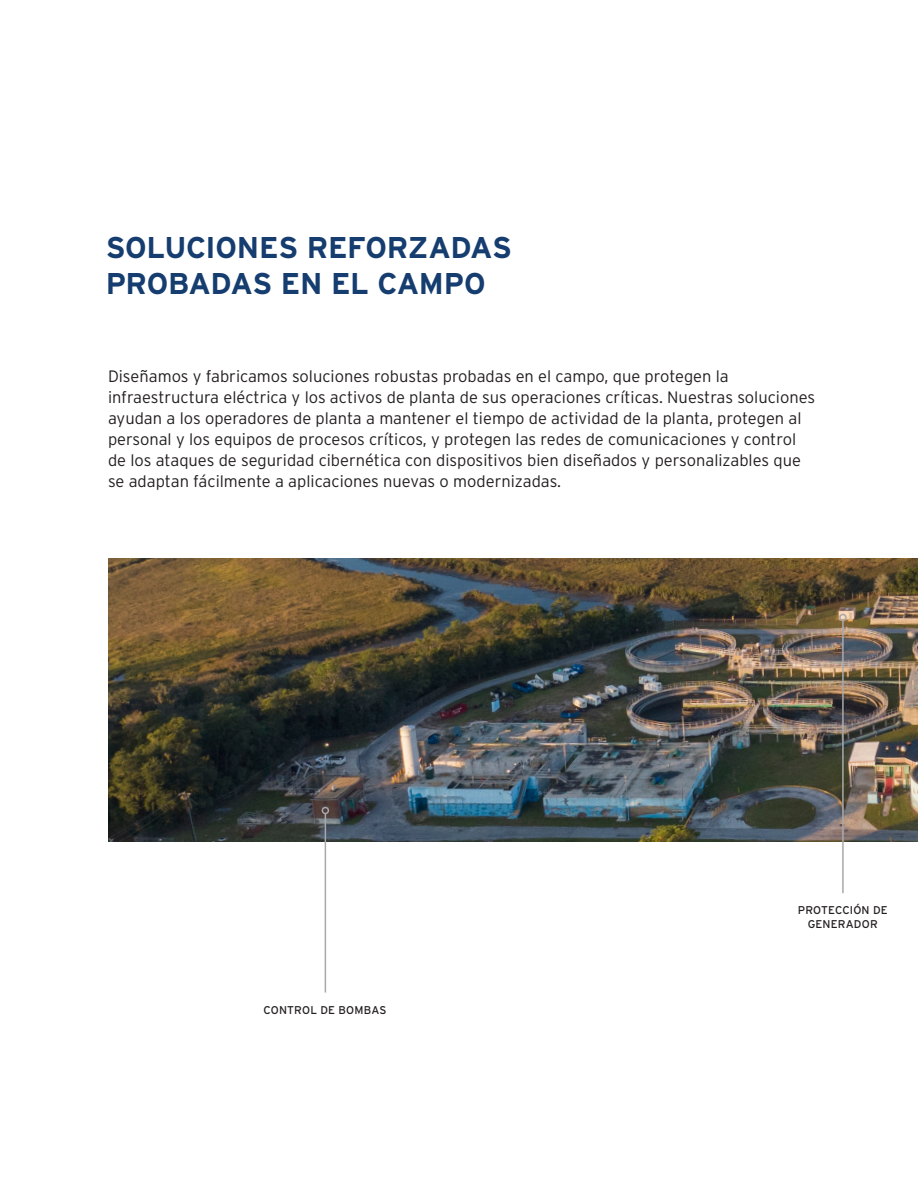
<style>
.page{position:relative;width:918px;height:1188px;background:#fff}
.page>*{position:absolute;margin:0;border:0;box-sizing:border-box;transform-origin:0 0}
.t1{font:700 30px/36px "Interstate Poly";letter-spacing:-.015em;color:#163d6f}
.BODY_COPY{font:300 16.5px/21px "Interstate Poly";color:#231f20}
.Table_Heading{font:11.25px/13.5px "Interstate Poly";letter-spacing:.015em;color:#231f20;text-align:center}
</style>
<div class="page">
<img style="left:108px;top:558px;width:810px;height:284px">
<hr style="left:842px;top:620px;width:2px;height:273px;background:#a8a9ad">
<div style="left:839px;top:614px;width:8px;height:7px;border:2px solid #a8a9ad;border-radius:50%"></div>
<hr style="left:325px;top:814px;width:1px;height:179px;background:#a8a9ad">
<div style="left:322px;top:807px;width:7px;height:7px;border:2px solid #a8a9ad;border-radius:50%"></div>
<p class="t1" style="left:106px;top:228px;width:408px">SOLUCIONES REFORZADAS<br>PROBADAS EN EL CAMPO</p>
<p class="BODY_COPY" style="left:108px;top:365px;width:709px">Diseñamos y fabricamos soluciones robustas probadas en el campo, que protegen la infraestructura eléctrica y los activos de planta de sus operaciones críticas. Nuestras soluciones ayudan a los operadores de planta a mantener el tiempo de actividad de la planta, protegen al personal y los equipos de procesos críticos, y protegen las redes de comunicaciones y control de los ataques de seguridad cibernética con dispositivos bien diseñados y personalizables que se adaptan fácilmente a aplicaciones nuevas o modernizadas.</p>
<p class="Table_Heading" style="left:263px;top:1002px;width:125px">CONTROL DE BOMBAS</p>
<p class="Table_Heading" style="left:798px;top:903px;width:91px">PROTECCIÓN DE<br>GENERADOR</p>
</div>
